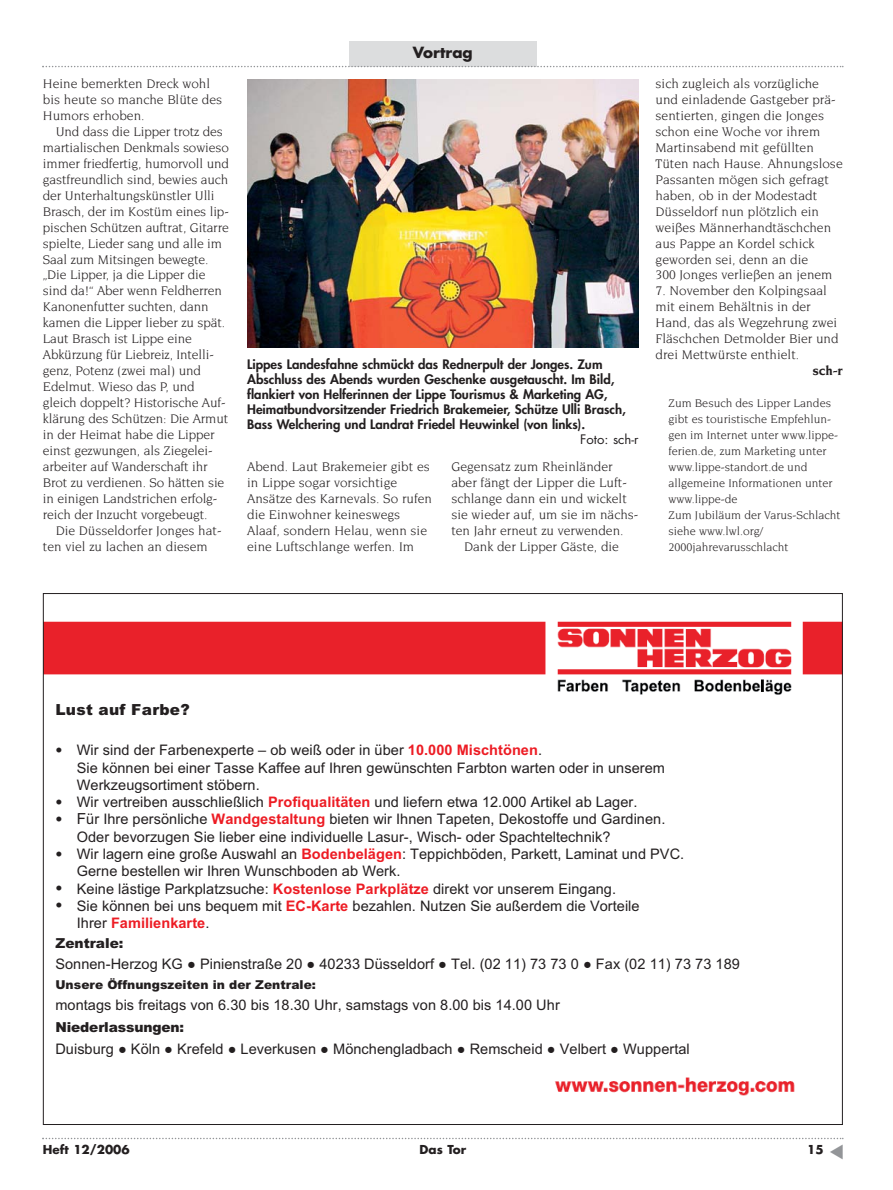
<style>
.page{position:relative;width:893px;height:1190px;background:#fff}
.page>*{position:absolute;margin:0;border:0;box-sizing:border-box;transform-origin:0 0}
.t1{font:15.3px "Arial Black OV VSHNJC";letter-spacing:.02em;color:#231f20}
.t2{font:700 15px "Futura";color:#231f20}
.t3{font:14.55px/17.2px "Arial OV WSHNJC";letter-spacing:.005em;color:#231f20}
.t4{font:14.55px "Arial Bold OV XSHNJC";letter-spacing:.005em;color:#ed1c24}
.t5{font:13.8px "Arial Black OV VSHNJC";letter-spacing:-.01em;color:#231f20}
.t6{font:13.5px/15.9px "Novarese";color:#231f20}
.t7{font:700 13.5px "Novarese";color:#231f20}
.t8{font:800 12.75px/15px "Futura";color:#231f20}
.t9{font:12.75px "Futura";color:#231f20}
.t10{font:12.3px "Arial Black OV VSHNJC";letter-spacing:.005em;color:#231f20}
.t11{font:12px/15.9px "Novarese";color:#231f20}
.t12{font:700 12px "Futura";color:#231f20}
.s1{font-size:19.95px}
.s2{font-family:"Arial Bold OV XSHNJC";color:#ed1c24}
.s3{font-size:15.3px}
.s4{font-family:"Arial OV WSHNJC";color:#231f20}
</style>
<div class="page">
<div style="left:349px;top:41px;width:187px;height:26px;background:#dcddde"></div>
<svg style="left:42px;top:66px;width:801px;height:1px"></svg>
<img style="left:247px;top:79px;width:391px;height:269px">
<img style="left:45px;top:621px;width:795px;height:74px">
<img style="left:554px;top:1077px;width:241px;height:19px">
<svg style="left:42px;top:1137px;width:802px;height:3px"></svg>
<p class="t6" style="left:43px;top:76px;width:181px">Heine bemerkten Dreck wohl bis heute so manche Blüte des<br>Humors erhoben.</p>
<p class="t6" style="left:43px;top:124px;width:187px;text-indent:13px">Und dass die Lipper trotz des martialischen Denkmals sowieso immer friedfertig, humorvoll und gastfreundlich sind, bewies auch der Unterhaltungskünstler Ulli<br>Brasch, der im Kostüm eines lip&shy;pischen Schützen auftrat, Gitarre spielte, Lieder sang und alle im<br>Saal zum Mitsingen bewegte. „Die Lipper, ja die Lipper die sind da!“ Aber wenn Feldherren<br>Kanonenfutter suchten, dann kamen die Lipper lieber zu spät.<br>Laut Brasch ist Lippe eine<br>Abkürzung für Liebreiz, Intelli&shy;genz, Potenz (zwei mal) und<br>Edelmut. Wieso das P, und gleich doppelt? Historische Auf&shy;klärung des Schützen: Die Armut in der Heimat habe die Lipper einst gezwungen, als Ziegelei&shy;arbeiter auf Wanderschaft ihr<br>Brot zu verdienen. So hätten sie in einigen Landstrichen erfolg&shy;reich der Inzucht vorgebeugt.</p>
<p class="t6" style="left:43px;top:523px;width:180px;text-indent:13px">Die Düsseldorfer Jonges hat&shy;ten viel zu lachen an diesem</p>
<p class="t2" style="left:413px;top:46px;width:61px">Vortrag</p>
<p class="t8" style="left:247px;top:358px;width:380px">Lippes Landesfahne schmückt das Rednerpult der Jonges. Zum Abschluss des Abends wurden Geschenke ausgetauscht. Im Bild, flankiert von Helferinnen der Lippe Tourismus &amp; Marketing AG, Heimatbundvorsitzender Friedrich Brakemeier, Schütze Ulli Brasch, Bass Welchering und Landrat Friedel Heuwinkel (von links).</p>
<p class="t9" style="left:580px;top:433px;width:60px">Foto: sch-r</p>
<p class="t6" style="left:247px;top:459px;width:186px">Abend. Laut Brakemeier gibt es in Lippe sogar vorsichtige<br>Ansätze des Karnevals. So rufen die Einwohner keineswegs<br>Alaaf, sondern Helau, wenn sie eine Luftschlange werfen. Im</p>
<p class="t6" style="left:451px;top:459px;width:188px">Gegensatz zum Rheinländer aber fängt der Lipper die Luft&shy;schlange dann ein und wickelt sie wieder auf, um sie im nächs&shy;ten Jahr erneut zu verwenden.</p>
<p class="t6" style="left:464px;top:539px;width:156px">Dank der Lipper Gäste, die</p>
<p class="t6" style="left:655px;top:76px;width:189px">sich zugleich als vorzügliche und einladende Gastgeber prä&shy;sentierten, gingen die Jonges schon eine Woche vor ihrem<br>Martinsabend mit gefüllten<br>Tüten nach Hause. Ahnungslose<br>Passanten mögen sich gefragt haben, ob in der Modestadt<br>Düsseldorf nun plötzlich ein weißes Männerhandtäschchen aus Pappe an Kordel schick geworden sei, denn an die<br>300 Jonges verließen an jenem</p>
<p class="t6" style="left:655px;top:284px;width:184px">7. November den Kolpingsaal mit einem Behältnis in der<br>Hand, das als Wegzehrung zwei<br>Fläschchen Detmolder Bier und drei Mettwürste enthielt.</p>
<p class="t7" style="left:812px;top:365px;width:31px">sch-r</p>
<p class="t11" style="left:668px;top:396px;width:174px">Zum Besuch des Lipper Landes gibt es touristische Empfehlun&shy;gen im Internet unter www.lippe&shy;ferien.de, zum Marketing unter www.lippe-standort.de und allgemeine Informationen unter www.lippe-de<br>Zum Jubiläum der Varus-Schlacht siehe www.lwl.org/<br>2000jahrevarusschlacht</p>
<p class="t1" style="left:55px;top:703px;width:136px">Lust auf Farbe?</p>
<p class="t3" style="left:77px;top:742px;width:589px;text-indent:-21px"><span class="s1">•</span> Wir sind der Farbenexperte – ob weiß oder in über <span class="s2">10.000 Mischtönen</span>.<br>Sie können bei einer Tasse Kaffee auf Ihren gewünschten Farbton warten oder in unserem<br>Werkzeugsortiment stöbern.</p>
<p class="t3" style="left:55px;top:794px;width:583px"><span class="s1">•</span> Wir vertreiben ausschließlich <span class="s2">Profiqualitäten</span> und liefern etwa 12.000 Artikel ab Lager.</p>
<p class="t3" style="left:77px;top:812px;width:590px;text-indent:-21px"><span class="s1">•</span> <span class="s3">F</span>ür Ihre persönliche <span class="s2">Wandgestaltung</span> bieten wir Ihnen Tapeten, Dekostoffe und Gardinen.<br>Oder bevorzugen Sie lieber eine individuelle Lasur-, Wisch- oder Spachteltechnik?</p>
<p class="t3" style="left:77px;top:846px;width:609px;text-indent:-21px"><span class="s1">•</span> Wir lagern eine große Auswahl an <span class="s2">Bodenbelägen</span>: Teppichböden, Parkett, Laminat und PVC.<br>Gerne bestellen wir Ihren Wunschboden ab Werk.</p>
<p class="t3" style="left:55px;top:881px;width:562px"><span class="s1">•</span> Keine lästige Parkplatzsuche: <span class="s2">Kostenlose Parkplätze</span> direkt vor unserem Eingang.</p>
<p class="t3" style="left:55px;top:898px;width:585px"><span class="s1">•</span> Sie können bei uns bequem mit <span class="s2">EC-Karte</span> bezahlen. Nutzen Sie außerdem die Vorteile</p>
<p class="t4" style="left:77px;top:917px;width:134px"><span class="s4">Ihrer</span> Familienkarte<span class="s4">.</span></p>
<p class="t5" style="left:55px;top:937px;width:70px">Zentrale:</p>
<p class="t3" style="left:55px;top:956px;width:686px">Sonnen-Herzog KG ● Pinienstraße 20 ● 40233 Düsseldorf ● Tel. (02 11) 73 73 0 ● Fax (02 11) 73 73 189</p>
<p class="t10" style="left:55px;top:979px;width:262px">Unsere Öffnungszeiten in der Zentrale:</p>
<p class="t3" style="left:55px;top:997px;width:506px">montags bis freitags von 6.30 bis 18.30 Uhr, samstags von 8.00 bis 14.00 Uhr</p>
<p class="t5" style="left:55px;top:1022px;width:130px">Niederlassungen:</p>
<p class="t3" style="left:55px;top:1041px;width:636px">Duisburg ● Köln ● Krefeld ● Leverkusen ● Mönchengladbach ● Remscheid ● Velbert ● Wuppertal</p>
<p class="t12" style="left:43px;top:1144px;width:88px">Heft 12/2006</p>
<p class="t12" style="left:419px;top:1144px;width:48px">Das Tor</p>
<p class="t12" style="left:807px;top:1144px;width:18px">15</p>
</div>
